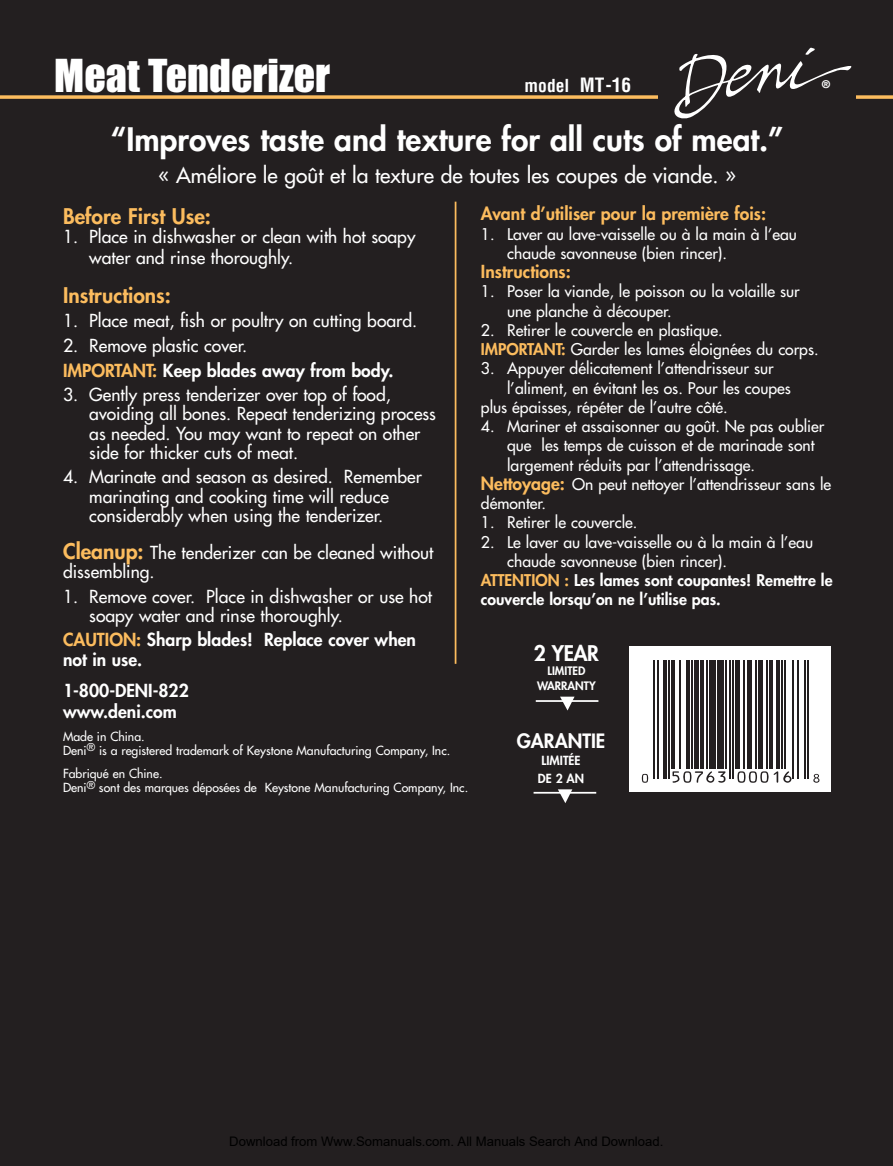
<style>
.page{position:relative;width:893px;height:1166px;background:#fff}
.page>*{position:absolute;margin:0;border:0;box-sizing:border-box;transform-origin:0 0}
.t1{font:42px "Impact";color:#fff}
.t2{font:800 31.5px "Futura";color:#fff}
.t3{font:21px "Futura";color:#fff}
.t4{font:800 21px "Futura";color:#fcbc5e}
.t5{font:800 21px "Futura";color:#fff}
.t6{font:800 19.25px "Futura";color:#fff}
.t7{font:17.5px/19.2px "Futura";color:#fff}
.t8{font:800 17.5px/24.5px "Futura";color:#fff}
.t9{font:800 17.5px "Futura";color:#fcbc5e}
.t10{font:700 condensed 17.5px "Helvetica";color:#fff}
.t11{font:15.75px/19.2px "Futura";color:#fff}
.t12{font:800 15.75px "Futura";color:#fff}
.t13{font:13.12px "Arial";color:#000}
.t14{font:12.25px/14px "Futura";color:#fff}
.t15{font:800 12.25px/17.5px "Futura";color:#fff;text-align:center}
.t16{font:800 11.38px/14.5px "Futura";color:#fff;text-align:center}
.t17{font:700 10.67px "Helvetica";color:#fff}
.s1{font-size:19.25px}
.s2{font-weight:400}
.s3{color:#fcbc5e}
.s4{font-weight:800;font-size:21px;color:#fcbc5e}
.s5{color:#231f20}
.s6{font-weight:800;color:#fcbc5e}
.s7{font-weight:800;font-size:17.5px;color:#fcbc5e}
</style>
<div class="page">
<div style="left:0;top:0;width:892px;height:1166px;background:#231f20"></div>
<svg style="left:0;top:95px;width:892px;height:4px;background:#e0a856"></svg>
<div style="left:657px;top:38px;width:198px;height:98px;background:#231f20"></div>
<svg style="left:674px;top:47px;width:177px;height:72px"></svg>
<svg style="left:557px;top:789px;width:15px;height:14px"></svg>
<hr style="left:533px;top:792px;width:63px;height:1px;background:#fff">
<svg style="left:629px;top:646px;width:201px;height:145px;fill:#fff"></svg>
<hr style="left:653px;top:660px;width:1px;height:119px;background:#231f20">
<hr style="left:656px;top:660px;width:2px;height:119px;background:#231f20">
<hr style="left:663px;top:660px;width:3px;height:119px;background:#231f20">
<hr style="left:668px;top:660px;width:1px;height:119px;background:#231f20">
<hr style="left:671px;top:660px;width:3px;height:109px;background:#231f20">
<hr style="left:679px;top:660px;width:1px;height:109px;background:#231f20">
<svg style="left:685px;top:660px;width:4px;height:109px"></svg>
<hr style="left:691px;top:660px;width:1px;height:109px;background:#231f20">
<div style="left:694px;top:660px;width:5px;height:109px;background:#231f20"></div>
<hr style="left:700px;top:660px;width:3px;height:109px;background:#231f20">
<hr style="left:705px;top:660px;width:2px;height:109px;background:#231f20">
<div style="left:709px;top:660px;width:6px;height:109px;background:#231f20"></div>
<div style="left:717px;top:660px;width:6px;height:109px;background:#231f20"></div>
<hr style="left:725px;top:660px;width:1px;height:109px;background:#231f20">
<hr style="left:728px;top:660px;width:2px;height:119px;background:#231f20">
<hr style="left:731px;top:660px;width:2px;height:119px;background:#231f20">
<hr style="left:735px;top:660px;width:4px;height:109px;background:#231f20">
<hr style="left:743px;top:660px;width:1px;height:109px;background:#231f20">
<div style="left:746px;top:660px;width:5px;height:109px;background:#231f20"></div>
<hr style="left:754px;top:660px;width:2px;height:109px;background:#231f20">
<hr style="left:758px;top:660px;width:4px;height:109px;background:#231f20">
<hr style="left:766px;top:660px;width:1px;height:109px;background:#231f20">
<hr style="left:769px;top:660px;width:3px;height:109px;background:#231f20">
<hr style="left:776px;top:660px;width:3px;height:109px;background:#231f20">
<hr style="left:781px;top:660px;width:1px;height:109px;background:#231f20">
<hr style="left:784px;top:660px;width:1px;height:109px;background:#231f20">
<hr style="left:792px;top:660px;width:1px;height:119px;background:#231f20">
<hr style="left:797px;top:660px;width:1px;height:119px;background:#231f20">
<hr style="left:804px;top:660px;width:1px;height:119px;background:#231f20">
<hr style="left:807px;top:660px;width:1px;height:119px;background:#231f20">
<svg style="left:641px;top:774px;width:7px;height:8px"></svg>
<svg style="left:672px;top:771px;width:53px;height:11px"></svg>
<svg style="left:737px;top:771px;width:54px;height:11px"></svg>
<svg style="left:813px;top:774px;width:6px;height:8px"></svg>
<svg style="left:560px;top:696px;width:14px;height:14px"></svg>
<hr style="left:535px;top:700px;width:63px;height:2px;background:#fff">
<hr style="left:454px;top:202px;width:2px;height:462px;background:#fcbc5e">
<h1 class="t1" style="left:54px;top:52px;width:277px">Meat Tenderizer</h1>
<p class="t10" style="left:524px;top:78px;width:108px">model <span class="s1">MT-16</span></p>
<p class="t17" style="left:821px;top:80px;width:9px">®</p>
<h2 class="t2" style="left:111px;top:125px;width:673px">“Improves taste and texture for all cuts of meat.”</h2>
<h3 class="t3" style="left:158px;top:164px;width:579px">« Améliore le goût et la texture de toutes les coupes de viande. »</h3>
<h3 class="t4" style="left:63px;top:206px;width:149px">Before First Use:</h3>
<p class="t7" style="left:89px;top:227px;width:327px;line-height:21px;text-indent:-26px">1. Place in dishwasher or clean with hot soapy water and rinse thoroughly.</p>
<h3 class="t4" style="left:63px;top:285px;width:109px">Instructions:</h3>
<p class="t7" style="left:63px;top:312px;width:355px">1. Place meat, fish or poultry on cutting board.</p>
<p class="t8" style="left:63px;top:334px;width:332px"><span class="s2">2. Remove plastic cover.<br></span><span class="s3">IMPORTANT:</span> Keep blades away from body.</p>
<p class="t7" style="left:89px;top:386px;width:348px;text-indent:-26px">3. Gently press tenderizer over top of food, avoiding all bones. Repeat tenderizing process as needed. You may want to repeat on other side for thicker cuts of meat.</p>
<p class="t7" style="left:89px;top:468px;width:334px;text-indent:-26px">4. Marinate and season as desired. Remember marinating and cooking time will reduce considerably when using the tenderizer.</p>
<p class="t7" style="left:63px;top:544px;width:371px"><span class="s4">Cleanup:</span> The tenderizer can be cleaned without dissembling.</p>
<p class="t7" style="left:89px;top:587px;width:344px;text-indent:-26px">1. Remove cover. Place in dishwasher or use hot soapy water and rinse thoroughly.<span class="s5">3</span></p>
<p class="t8" style="left:63px;top:631px;width:354px;line-height:19.2px"><span class="s3">CAUTION:</span> Sharp blades! Replace cover when not in use.</p>
<p class="t9" style="left:480px;top:205px;width:286px">Avant d’utiliser pour la première fois:</p>
<p class="t11" style="left:507px;top:225px;width:291px;text-indent:-26px">1. Laver au lave-vaisselle ou à la main à l’eau chaude savonneuse (bien rincer).</p>
<p class="t9" style="left:480px;top:263px;width:91px">Instructions:</p>
<p class="t11" style="left:507px;top:283px;width:294px;text-indent:-26px">1. Poser la viande, le poisson ou la volaille sur une planche à découper.</p>
<p class="t11" style="left:480px;top:321px;width:339px">2. Retirer le couvercle en plastique.<br><span class="s6">IMPORTANT:</span> Garder les lames éloignées du corps.</p>
<p class="t11" style="left:480px;top:360px;width:294px">3. Appuyer délicatement l’attendrisseur sur</p>
<p class="t11" style="left:507px;top:379px;width:285px">l’aliment, en évitant les os. Pour les coupes</p>
<p class="t11" style="left:480px;top:398px;width:248px">plus épaisses, répéter de l’autre côté.</p>
<p class="t11" style="left:480px;top:418px;width:345px">4. Mariner et assaisonner au goût. Ne pas oublier</p>
<p class="t11" style="left:507px;top:437px;width:309px">que les temps de cuisson et de marinade sont</p>
<p class="t11" style="left:507px;top:456px;width:249px">largement réduits par l’attendrissage.</p>
<p class="t11" style="left:480px;top:475px;width:351px"><span class="s7">Nettoyage:</span> On peut nettoyer l’attendrisseur sans le</p>
<p class="t11" style="left:480px;top:495px;width:67px">démonter.</p>
<p class="t11" style="left:480px;top:514px;width:158px">1. Retirer le couvercle.</p>
<p class="t11" style="left:480px;top:533px;width:333px">2. Le laver au lave-vaisselle ou à la main à l’eau</p>
<p class="t11" style="left:507px;top:552px;width:221px">chaude savonneuse (bien rincer).</p>
<p class="t12" style="left:480px;top:573px;width:353px"><span class="s3">ATTENTION :</span> Les lames sont coupantes! Remettre le</p>
<p class="t12" style="left:480px;top:592px;width:241px">couvercle lorsqu’on ne l’utilise pas.</p>
<h3 class="t5" style="left:533px;top:643px;width:66px">2 YEAR</h3>
<p class="t16" style="left:537px;top:664px;width:60px">LIMITED<br>WARRANTY</p>
<p class="t8" style="left:63px;top:681px;width:127px;line-height:21px">1-800-DENI-822 www.deni.com</p>
<p class="t14" style="left:63px;top:730px;width:388px">Made in China.<br>Deni<sup>®</sup> is a registered trademark of Keystone Manufacturing Company, Inc.</p>
<p class="t6" style="left:516px;top:731px;width:90px">GARANTIE</p>
<p class="t15" style="left:537px;top:753px;width:48px">LIMITÉE<br>DE 2 AN</p>
<p class="t14" style="left:63px;top:767px;width:406px">Fabriqué en Chine.<br>Deni<sup>®</sup> sont des marques déposées de Keystone Manufacturing Company, Inc.</p>
<p class="t13" style="left:229px;top:1133px;width:435px">Download from Www.Somanuals.com. All Manuals Search And Download.</p>
</div>
